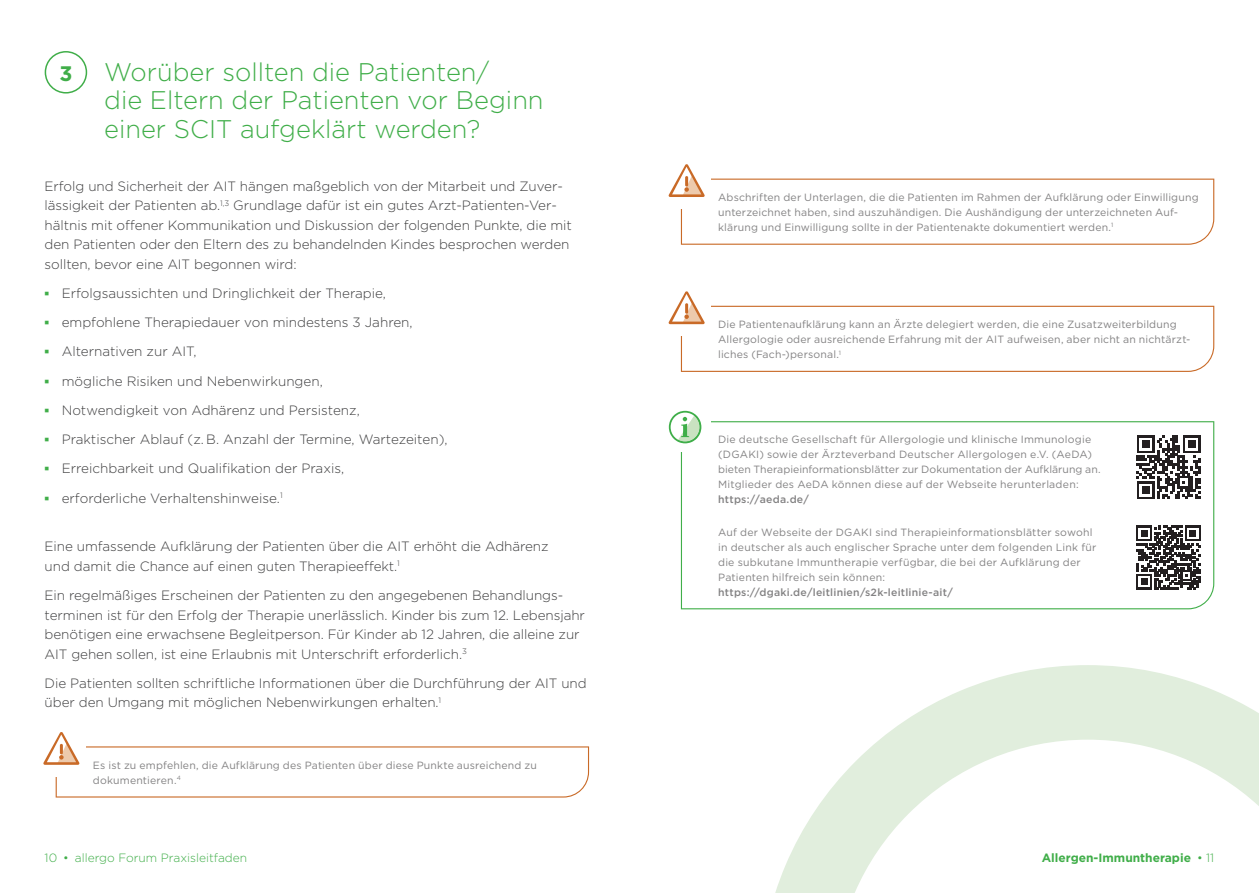
<style>
.page{position:relative;width:1259px;height:893px;background:#fff}
.page>*{position:absolute;margin:0;border:0;box-sizing:border-box;transform-origin:0 0}
.t1{font:300 25.5px/28.5px "Gotham";color:#40ae49}
.t2{font:300 13.5px/19.5px "Gotham";letter-spacing:-.005em;color:#3e3e3f}
.t3{font:300 12px "Gotham";color:#40ae49}
.t4{font:700 12px "Gotham";color:#40ae49}
.t5{font:10.5px/15px "Gotham";letter-spacing:.015em;color:#838283}
.t6{font:500 10.5px "Gotham";letter-spacing:.02em;color:#838283}
.s1{font-weight:700;font-size:21px}
.s2{font-family:"Arial";font-weight:700;color:#40ae49}
.s3{font-weight:300}
</style>
<div class="page">
<svg style="left:775px;top:665px;width:484px;height:228px"></svg>
<div style="left:45px;top:51px;width:42px;height:43px;border:2px solid #40ae49;border-radius:50%"></div>
<svg style="left:43px;top:732px;width:546px;height:65px"></svg>
<svg style="left:668px;top:164px;width:546px;height:81px"></svg>
<svg style="left:668px;top:291px;width:546px;height:81px"></svg>
<svg style="left:681px;top:421px;width:533px;height:188px"></svg>
<div style="left:651px;top:392px;width:59px;height:60px;background:#fff"></div>
<svg style="left:669px;top:411px;width:32px;height:32px"></svg>
<svg style="left:1136px;top:435px;width:64px;height:64px"></svg>
<svg style="left:1136px;top:526px;width:64px;height:63px"></svg>
<h1 class="t1" style="left:104px;top:57px;width:441px;text-indent:-45px"><span class="s1">3</span> Worüber sollten die Patienten/<br>die Eltern der Patienten vor Beginn einer SCIT aufgeklärt werden?</h1>
<p class="t2" style="left:45px;top:176px;width:529px">Erfolg und Sicherheit der AIT hängen maßgeblich von der Mitarbeit und Zuver&shy;lässigkeit der Patienten ab.<sup>1,3</sup> Grundlage dafür ist ein gutes Arzt-Patienten-Ver&shy;hältnis mit offener Kommunikation und Diskussion der folgenden Punkte, die mit den Patienten oder den Eltern des zu behandelnden Kindes besprochen werden sollten, bevor eine AIT begonnen wird:</p>
<p class="t2" style="left:45px;top:283px;width:343px"><span class="s2">▪</span> Erfolgsaussichten und Dringlichkeit der Therapie,</p>
<p class="t2" style="left:45px;top:312px;width:369px"><span class="s2">▪</span> empfohlene Therapiedauer von mindestens 3 Jahren,</p>
<p class="t2" style="left:45px;top:341px;width:153px"><span class="s2">▪</span> Alternativen zur AIT,</p>
<p class="t2" style="left:45px;top:371px;width:280px"><span class="s2">▪</span> mögliche Risiken und Nebenwirkungen,</p>
<p class="t2" style="left:45px;top:400px;width:317px"><span class="s2">▪</span> Notwendigkeit von Adhärenz und Persistenz,</p>
<p class="t2" style="left:45px;top:429px;width:404px"><span class="s2">▪</span> Praktischer Ablauf (z. B. Anzahl der Termine, Wartezeiten),</p>
<p class="t2" style="left:45px;top:458px;width:301px"><span class="s2">▪</span> Erreichbarkeit und Qualifikation der Praxis,</p>
<p class="t2" style="left:45px;top:488px;width:239px"><span class="s2">▪</span> erforderliche Verhaltenshinweise.<sup>1</sup></p>
<p class="t2" style="left:45px;top:536px;width:505px">Eine umfassende Aufklärung der Patienten über die AIT erhöht die Adhärenz und damit die Chance auf einen guten Therapieeffekt.<sup>1</sup></p>
<p class="t2" style="left:45px;top:585px;width:542px">Ein regelmäßiges Erscheinen der Patienten zu den angegebenen Behandlungs&shy;terminen ist für den Erfolg der Therapie unerlässlich. Kinder bis zum 12. Lebensjahr benötigen eine erwachsene Begleitperson. Für Kinder ab 12 Jahren, die alleine zur AIT gehen sollen, ist eine Erlaubnis mit Unterschrift erforderlich.<sup>3</sup></p>
<p class="t2" style="left:45px;top:673px;width:543px">Die Patienten sollten schriftliche Informationen über die Durchführung der AIT und über den Umgang mit möglichen Nebenwirkungen erhalten.<sup>1</sup></p>
<p class="t5" style="left:93px;top:757px;width:445px">Es ist zu empfehlen, die Aufklärung des Patienten über diese Punkte ausreichend zu dokumentieren.<sup>4</sup></p>
<p class="t5" style="left:718px;top:189px;width:482px">Abschriften der Unterlagen, die die Patienten im Rahmen der Aufklärung oder Einwilligung unterzeichnet haben, sind auszuhändigen. Die Aushändigung der unterzeichneten Auf&shy;klärung und Einwilligung sollte in der Patientenakte dokumentiert werden.<sup>1</sup></p>
<p class="t5" style="left:718px;top:317px;width:474px">Die Patientenaufklärung kann an Ärzte delegiert werden, die eine Zusatzweiterbildung<br>Allergologie oder ausreichende Erfahrung mit der AIT aufweisen, aber nicht an nichtärzt&shy;liches (Fach-)personal.<sup>1</sup></p>
<p class="t5" style="left:718px;top:432px;width:384px">Die deutsche Gesellschaft für Allergologie und klinische Immunologie (DGAKI) sowie der Ärzteverband Deutscher Allergologen e.V. (AeDA) bieten Therapieinformationsblätter zur Dokumentation der Aufklärung an.<br>Mitglieder des AeDA können diese auf der Webseite herunterladen:</p>
<p class="t6" style="left:718px;top:493px;width:92px">https://aeda.de/</p>
<p class="t5" style="left:718px;top:524px;width:380px">Auf der Webseite der DGAKI sind Therapieinformationsblätter sowohl in deutscher als auch englischer Sprache unter dem folgenden Link für die subkutane Immuntherapie verfügbar, die bei der Aufklärung der Patienten hilfreich sein können:</p>
<p class="t6" style="left:718px;top:585px;width:236px">https://dgaki.de/leitlinien/s2k-leitlinie-ait/</p>
<p class="t3" style="left:45px;top:850px;width:204px">10 • allergo Forum Praxisleitfaden</p>
<p class="t4" style="left:1041px;top:850px;width:174px">Allergen-Immuntherapie <span class="s3">• 11</span></p>
</div>
